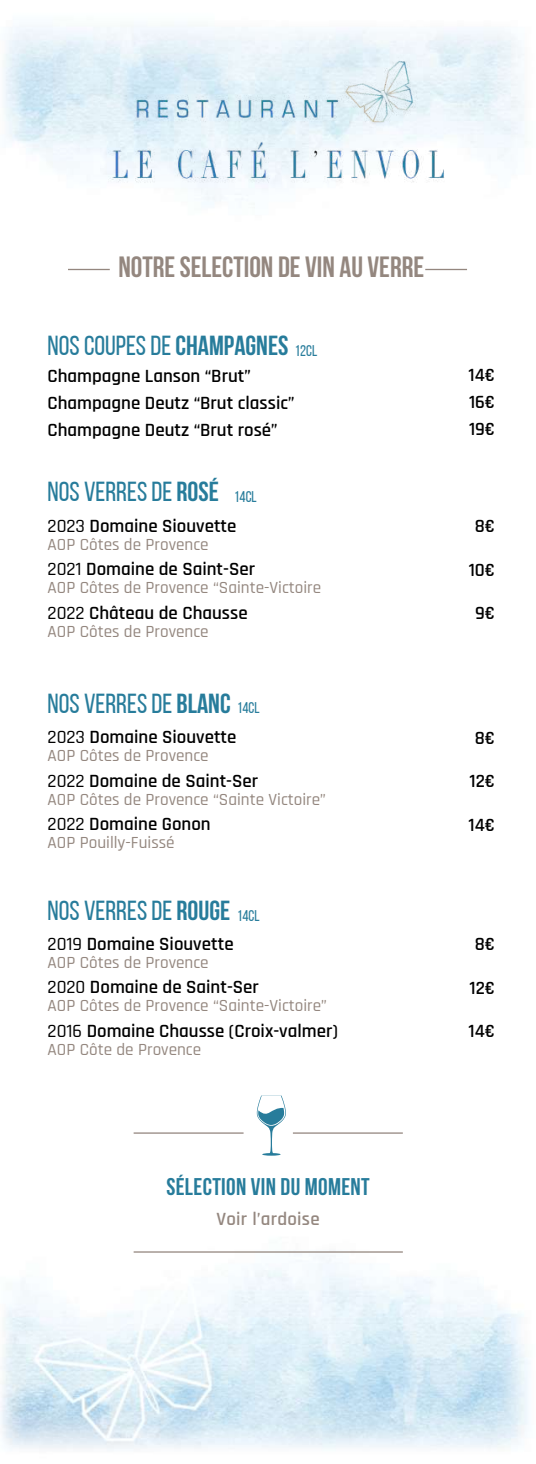
<style>
.page{position:relative;width:536px;height:1464px;background:#fff}
.page>*{position:absolute;margin:0;border:0;box-sizing:border-box;transform-origin:0 0}
.t1{font:700 29.22px "Bebas Neue";color:#94877f}
.t2{font:27.47px "Bebas Neue";color:#277c9b}
.t3{font:700 23.97px "Bebas Neue";letter-spacing:.015em;color:#277c9b}
.t4{font:600 18.9px/27.1px "Rajdhani";color:#000}
.t5{font:600 18.9px "Rajdhani";letter-spacing:.015em;color:#94877f}
.t6{font:500 17.15px "Rajdhani";color:#94877f}
.s1{font-weight:700}
.s2{font-size:15.4px}
.s3{font-weight:500}
</style>
<div class="page">
<img style="left:1px;top:26px;width:528px;height:1424px">
<img style="left:61px;top:42px;width:414px;height:179px">
<hr style="left:68px;top:269px;width:42px;height:1px;background:#94877f">
<hr style="left:425px;top:269px;width:42px;height:1px;background:#94877f">
<hr style="left:134px;top:1132px;width:109px;height:1px;background:#94877f">
<hr style="left:134px;top:1251px;width:268px;height:1px;background:#94877f">
<hr style="left:293px;top:1132px;width:109px;height:1px;background:#94877f">
<svg style="left:257px;top:1095px;width:29px;height:60px"></svg>
<h1 class="t1" style="left:118px;top:255px;width:307px">NOTRESELECTION DE VIN AU VERRE</h1>
<h2 class="t2" style="left:48px;top:335px;width:271px">NOSCOUPESDE <span class="s1">CHAMPAGNES</span> <span class="s2">12CL</span></h2>
<p class="t4" style="left:48px;top:363px;width:248px">Champagne Lanson “Brut”<br>Champagne Deutz “Brut classic”<br>Champagne Deutz “Brut rosé”</p>
<p class="t4" style="left:468px;top:362px;width:28px;text-align:justify">14€ 16€ 19€</p>
<h2 class="t2" style="left:48px;top:481px;width:210px">NOS VERRESDE <span class="s1">ROSÉ</span> <span class="s2">14CL</span></h2>
<p class="t4" style="left:48px;top:512px;width:190px"><span class="s3">2023</span> Domaine Siouvette</p>
<p class="t6" style="left:48px;top:533px;width:162px">AOP Côtes de Provence</p>
<p class="t4" style="left:48px;top:556px;width:209px"><span class="s3">2021</span> Domaine de Saint-Ser</p>
<p class="t6" style="left:48px;top:577px;width:275px">AOP Côtes de Provence “Sainte-Victoire</p>
<p class="t4" style="left:48px;top:599px;width:201px"><span class="s3">2022</span> Château de Chausse</p>
<p class="t6" style="left:48px;top:621px;width:162px">AOP Côtes de Provence</p>
<h2 class="t2" style="left:48px;top:692px;width:213px">NOS VERRESDE <span class="s1">BLANC</span> <span class="s2">14CL</span></h2>
<p class="t4" style="left:48px;top:724px;width:190px"><span class="s3">2023</span> Domaine Siouvette</p>
<p class="t6" style="left:48px;top:745px;width:162px">AOP Côtes de Provence</p>
<p class="t4" style="left:48px;top:767px;width:212px"><span class="s3">2022</span> Domaine de Saint-Ser</p>
<p class="t6" style="left:48px;top:789px;width:280px">AOP Côtes de Provence “Sainte Victoire”</p>
<p class="t4" style="left:48px;top:811px;width:164px"><span class="s3">2022</span> Domaine Gonon</p>
<p class="t6" style="left:48px;top:832px;width:129px">AOP Pouilly-Fuissé</p>
<h2 class="t2" style="left:48px;top:899px;width:213px">NOS VERRESDE <span class="s1">ROUGE</span> <span class="s2">14CL</span></h2>
<p class="t4" style="left:48px;top:930px;width:187px"><span class="s3">2019</span> Domaine Siouvette</p>
<p class="t6" style="left:48px;top:952px;width:162px">AOP Côtes de Provence</p>
<p class="t4" style="left:48px;top:974px;width:213px"><span class="s3">2020</span> Domaine de Saint-Ser</p>
<p class="t6" style="left:48px;top:995px;width:281px">AOP Côtes de Provence “Sainte-Victoire”</p>
<p class="t4" style="left:48px;top:1018px;width:292px"><span class="s3">2016</span> Domaine Chausse (Croix-valmer)</p>
<p class="t6" style="left:48px;top:1039px;width:155px">AOP Côte de Provence</p>
<p class="t3" style="left:166px;top:1177px;width:205px">SÉLECTION VIN DU MOMENT</p>
<p class="t5" style="left:216px;top:1207px;width:105px">Voir l’ardoise</p>
<p class="t4" style="left:474px;top:513px;width:22px">8€</p>
<p class="t4" style="left:468px;top:556px;width:28px">10€</p>
<p class="t4" style="left:475px;top:600px;width:21px">9€</p>
<p class="t4" style="left:474px;top:724px;width:22px">8€</p>
<p class="t4" style="left:469px;top:768px;width:27px">12€</p>
<p class="t4" style="left:468px;top:811px;width:28px">14€</p>
<p class="t4" style="left:474px;top:931px;width:22px">8€</p>
<p class="t4" style="left:469px;top:974px;width:27px">12€</p>
<p class="t4" style="left:468px;top:1018px;width:28px">14€</p>
</div>
